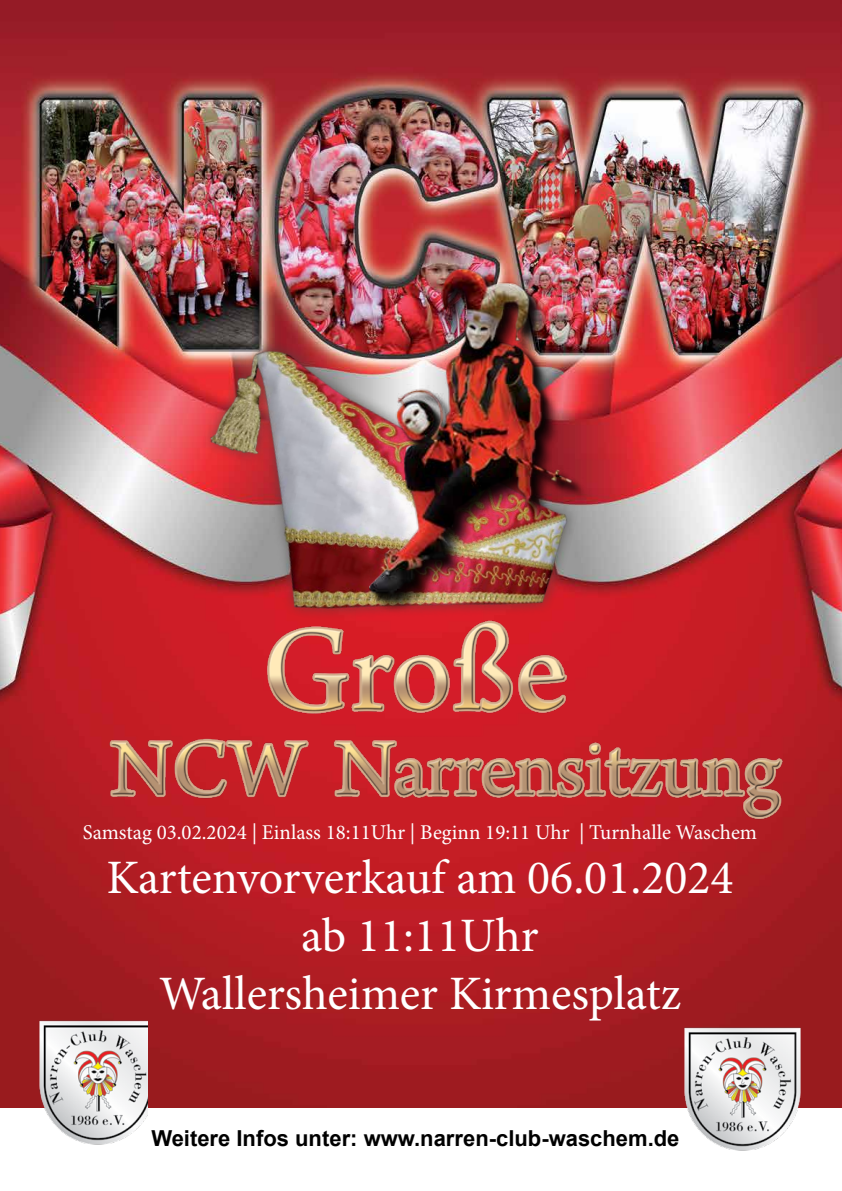
<style>
.page{position:relative;width:842px;height:1191px;background:#fff}
.page>*{position:absolute;margin:0;border:0;box-sizing:border-box;transform-origin:0 0}
.t1{font:48px/57.6px "Minion Pro";color:#fff;text-align:center}
.t2{font:700 22px "Arial";color:#000}
.t3{font:21px "Minion Pro";color:#fff}
</style>
<div class="page">
<img style="left:0;top:0;width:842px;height:1107px">
<img style="left:46px;top:610px;width:759px;height:224px">
<img style="left:169px;top:330px;width:431px;height:342px">
<img style="left:369px;top:235px;width:223px;height:391px">
<img style="left:36px;top:1017px;width:111px;height:128px">
<img style="left:682px;top:1024px;width:124px;height:127px">
<p class="t3" style="left:83px;top:817px;width:676px">Samstag 03.02.2024 | Einlass 18:11Uhr | Beginn 19:11 Uhr | Turnhalle Waschem</p>
<h1 class="t1" style="left:106px;top:849px;width:628px">Kartenvorverkauf am 06.01.2024 ab 11:11Uhr<br>Wallersheimer Kirmesplatz</h1>
<p class="t2" style="left:151px;top:1124px;width:530px">Weitere Infos unter: www.narren-club-waschem.de</p>
</div>
